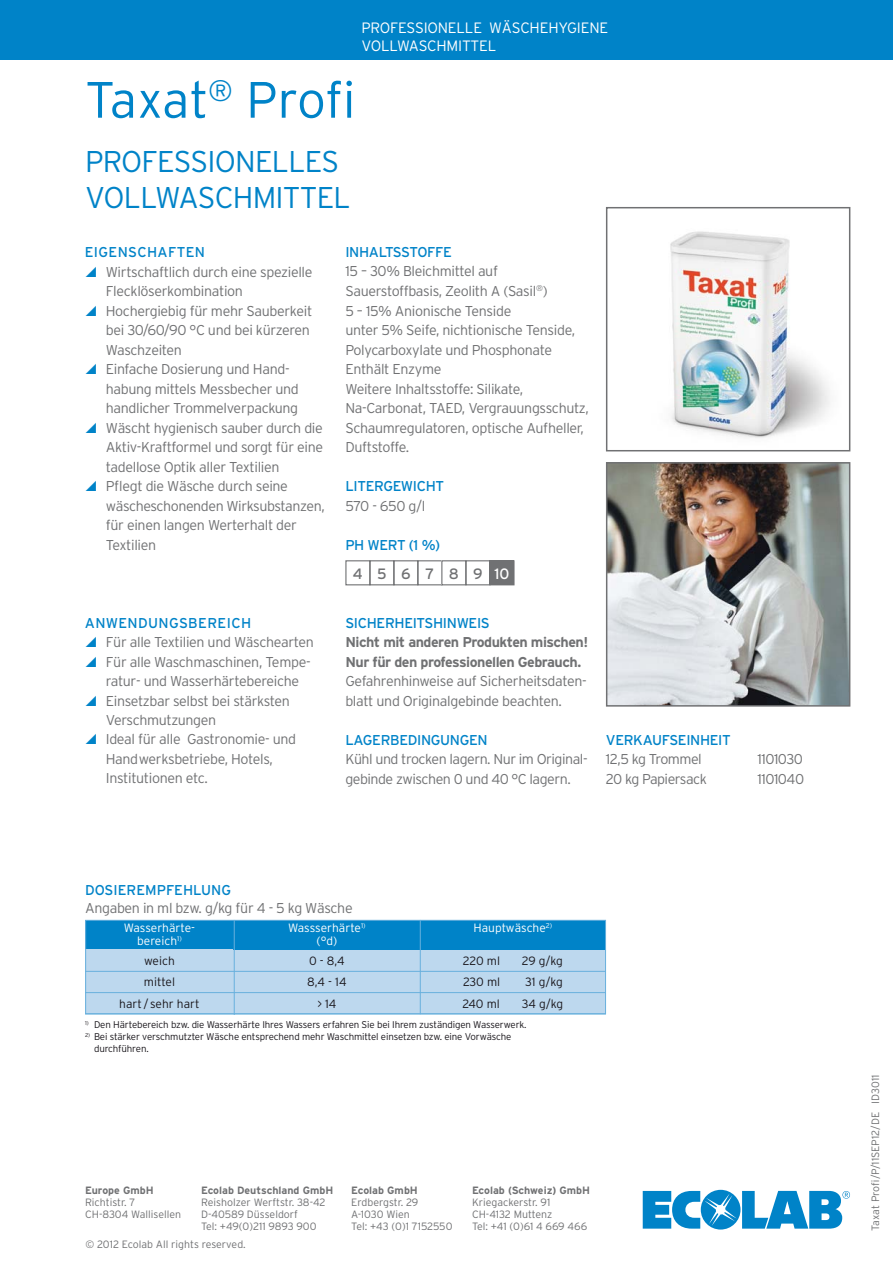
<style>
.page{position:relative;width:893px;height:1263px;background:#fff}
.page>*{position:absolute;margin:0;border:0;box-sizing:border-box;transform-origin:0 0}
.t1{font:300 51px "Interstate";letter-spacing:-.015em;color:#0083c8}
.t2{font:300 30px/36px "Interstate";letter-spacing:-.025em;color:#0083c8}
.t3{font:300 15px "Interstate";letter-spacing:-.015em;color:#fff}
.t4{font:15px "Interstate";letter-spacing:.95em;color:#707173}
.t5{font:300 14.25px/19.5px "Interstate";letter-spacing:-.025em;color:#707173}
.t6{font:14.25px "Interstate";letter-spacing:-.025em;color:#0083c8}
.t7{font:700 14.25px/19.5px "Interstate";letter-spacing:-.035em;color:#707173}
.t8{font:14.25px "Interstate";letter-spacing:.025em;color:#0083c8}
.t9{font:300 12px/21.3px "Interstate";color:#1a171c;text-align:center}
.t10{font:300 12px/12.8px "Interstate";color:#fff;text-align:center}
.t11{font:300 10.65px/12px "Interstate";color:#707173}
.t12{font:700 10.65px "Interstate";color:#707173}
.t13{font:300 9.75px/11.7px "Interstate";letter-spacing:-.015em;color:#1a171c}
.s1{color:#fff}
</style>
<div class="page">
<svg style="left:643px;top:1190px;width:207px;height:39px"></svg>
<div style="left:0;top:0;width:893px;height:60px;background:#0083c8"></div>
<div style="left:345px;top:560px;width:25px;height:25px;border:1px solid #707173"></div>
<div style="left:369px;top:560px;width:25px;height:25px;border:1px solid #707173"></div>
<div style="left:393px;top:560px;width:25px;height:25px;border:1px solid #707173"></div>
<div style="left:417px;top:560px;width:25px;height:25px;border:1px solid #707173"></div>
<div style="left:441px;top:560px;width:25px;height:25px;border:1px solid #707173"></div>
<div style="left:465px;top:560px;width:25px;height:25px;border:1px solid #707173"></div>
<div style="left:490px;top:561px;width:24px;height:24px;background:#707173"></div>
<div style="left:489px;top:560px;width:26px;height:25px;border:1px solid #707173"></div>
<img style="left:670px;top:231px;width:160px;height:207px">
<div style="left:606px;top:207px;width:244px;height:244px;border:2px solid #707173"></div>
<img style="left:609px;top:465px;width:238px;height:239px">
<div style="left:606px;top:462px;width:244px;height:245px;border:2px solid #707173"></div>
<div style="left:85px;top:920px;width:149px;height:30px;background:#0083c8"></div>
<div style="left:85px;top:950px;width:149px;height:21px;background:#bdd8ee"></div>
<div style="left:234px;top:950px;width:186px;height:21px;background:#bdd8ee"></div>
<div style="left:420px;top:950px;width:186px;height:21px;background:#bdd8ee"></div>
<div style="left:85px;top:971px;width:149px;height:21px;background:#bdd8ee"></div>
<div style="left:85px;top:992px;width:149px;height:21px;background:#bdd8ee"></div>
<div style="left:234px;top:971px;width:186px;height:21px;background:#bdd8ee"></div>
<div style="left:234px;top:992px;width:186px;height:21px;background:#bdd8ee"></div>
<div style="left:420px;top:971px;width:186px;height:21px;background:#bdd8ee"></div>
<div style="left:420px;top:992px;width:186px;height:21px;background:#bdd8ee"></div>
<div style="left:233px;top:920px;width:373px;height:30px;background:#0083c8"></div>
<div style="left:85px;top:920px;width:521px;height:94px;border:1px solid #68b0dd"></div>
<hr style="left:234px;top:920px;width:1px;height:95px;background:#68b0dd">
<hr style="left:420px;top:920px;width:1px;height:94px;background:#68b0dd">
<hr style="left:85px;top:971px;width:521px;height:1px;background:#68b0dd">
<hr style="left:85px;top:992px;width:521px;height:1px;background:#68b0dd">
<hr style="left:85px;top:1013px;width:521px;height:1px;background:#68b0dd">
<p class="t3" style="left:361px;top:20px;width:161px">PROFESSIONELLE Wäscheh</p>
<p class="t3" style="left:558px;top:20px;width:18px">ygiene</p>
<p class="t3" style="left:361px;top:38px;width:136px">VOLLWASCHMITTEL</p>
<h1 class="t1" style="left:85px;top:71px;width:272px">Taxat<sup>®</sup> Profi</h1>
<h2 class="t2" style="left:85px;top:143px;width:256px">PROFESSIONELLES<br>Vollwaschmittel</h2>
<p class="t8" style="left:85px;top:244px;width:122px">EIGENSCHAFTEN</p>
<p class="t5" style="left:106px;top:262px;width:221px">Wirtschaftlich durch eine spezielle<br>Flecklöserkombination<br>Hochergiebig für mehr Sauberkeit bei 30/60/90 °C und bei kürzeren<br>Waschzeiten<br>Einfache Dosierung und Hand&shy;habung mittels Messbecher und handlicher Trommelverpackung<br>Wäscht hygienisch sauber durch die<br>Aktiv-Kraftformel und sorgt für eine tadellose Optik aller Textilien<br>Pflegt die Wäsche durch seine wäscheschonenden Wirksubstanzen, für einen langen Werterhalt der<br>Textilien</p>
<p class="t8" style="left:85px;top:614px;width:168px">ANWENDUNGSBEREICH</p>
<p class="t5" style="left:106px;top:632px;width:210px">Für alle Textilien und Wäschearten<br>Für alle Waschmaschinen, Tempe&shy;ratur- und Wasserhärtebereiche<br>Einsetzbar selbst bei stärksten<br>Verschmutzungen<br>Ideal für alle Gastronomie- und<br>Handwerksbetriebe, Hotels,<br>Institutionen etc.</p>
<p class="t6" style="left:345px;top:244px;width:108px">INHALTSSTOFFE</p>
<p class="t5" style="left:345px;top:261px;width:245px">15 – 30% Bleichmittel auf<br>Sauerstoffbasis, Zeolith A (Sasil<sup>®</sup>)<br>5 – 15% Anionische Tenside<br>unter 5% Seife, nichtionische Tenside,<br>Polycarboxylate und Phosphonate<br>Enthält Enzyme<br>Weitere Inhaltsstoffe: Silikate,<br>Na-Carbonat, TAED, Vergrauungsschutz,<br>Schaumregulatoren, optische Aufheller,<br>Duftstoffe.</p>
<p class="t6" style="left:345px;top:478px;width:100px">LITERGEWICHT</p>
<p class="t5" style="left:345px;top:496px;width:81px">570 - 650 g/l</p>
<p class="t6" style="left:345px;top:536px;width:42px">PH WERT</p>
<p class="t6" style="left:409px;top:536px;width:33px">(1 %)</p>
<p class="t4" style="left:353px;top:565px;width:158px">456789<span class="s1">10</span></p>
<p class="t6" style="left:345px;top:614px;width:146px">SICHERHEITSHINWEIS</p>
<p class="t7" style="left:345px;top:632px;width:244px">Nicht mit anderen Produkten mischen!<br>Nur für den professionellen Gebrauch.</p>
<p class="t5" style="left:345px;top:671px;width:243px">Gefahrenhinweise auf Sicherheitsdaten&shy;blatt und Originalgebinde beachten.</p>
<p class="t6" style="left:345px;top:731px;width:144px">LAGERBEDINGUNGEN</p>
<p class="t5" style="left:345px;top:749px;width:244px">Kühl und trocken lagern. Nur im Original&shy;gebinde zwischen 0 und 40 °C lagern.</p>
<p class="t6" style="left:606px;top:731px;width:126px">VERKAUFSEINHEIT</p>
<p class="t5" style="left:606px;top:749px;width:97px">12,5 kg Trommel</p>
<p class="t5" style="left:757px;top:749px;width:47px">1101030</p>
<p class="t5" style="left:606px;top:769px;width:103px">20 kg Papiersack</p>
<p class="t5" style="left:757px;top:769px;width:48px">1101040</p>
<p class="t6" style="left:85px;top:882px;width:19px">DOSIERE</p>
<p class="t6" style="left:145px;top:882px;width:31px">MPFEHLUNG</p>
<p class="t5" style="left:85px;top:898px;width:269px">Angaben in ml bzw. g/kg für 4 - 5 kg Wäsche</p>
<p class="t10" style="left:124px;top:921px;width:73px">Wasserhärte&shy;bereich<sup>1)</sup></p>
<p class="t10" style="left:288px;top:921px;width:79px">Wassserhärte<sup>1) </sup>(°d)</p>
<p class="t10" style="left:473px;top:921px;width:80px">Hauptwäsche<sup>2)</sup></p>
<p class="t9" style="left:144px;top:950px;width:32px">weich</p>
<p class="t9" style="left:309px;top:950px;width:37px">0 - 8,4</p>
<p class="t9" style="left:463px;top:950px;width:39px">220 ml</p>
<p class="t9" style="left:522px;top:950px;width:43px">29 g/kg</p>
<p class="t9" style="left:119px;top:971px;width:82px">mittel<br>hart / sehr hart</p>
<p class="t9" style="left:307px;top:971px;width:41px">8,4 - 14 &gt; 14</p>
<p class="t9" style="left:463px;top:971px;width:39px">230 ml</p>
<p class="t9" style="left:525px;top:971px;width:39px">31 g/kg</p>
<p class="t9" style="left:462px;top:993px;width:39px">240 ml</p>
<p class="t9" style="left:522px;top:993px;width:43px">34 g/kg</p>
<p class="t13" style="left:85px;top:1019px;width:443px"><sup>1)</sup> Den Härtebereich bzw. die Wasserhärte Ihres Wassers erfahren Sie bei Ihrem zuständigen Wasserwerk.</p>
<p class="t13" style="left:94px;top:1031px;width:419px;text-indent:-9px"><sup>2)</sup> Bei stärker verschmutzter Wäsche entsprechend mehr Waschmittel einsetzen bzw. eine Vorwäsche durchführen.</p>
<p class="t12" style="left:85px;top:1185px;width:70px">Europe GmbH</p>
<p class="t11" style="left:85px;top:1196px;width:98px">Richtistr. 7<br>CH-8304 Wallisellen</p>
<p class="t12" style="left:201px;top:1185px;width:134px">Ecolab Deutschland GmbH</p>
<p class="t11" style="left:201px;top:1196px;width:126px">Reisholzer Werftstr. 38-42<br>D-40589 Düsseldorf<br>Tel: +49(0)211 9893 900</p>
<p class="t11" style="left:85px;top:1238px;width:162px">© 2012 Ecolab All rights reserved.</p>
<p class="t12" style="left:351px;top:1185px;width:68px">Ecolab GmbH</p>
<p class="t11" style="left:351px;top:1196px;width:103px">Erdbergstr. 29<br>A-1030 Wien<br>Tel: +43 (0)1 7152550</p>
<p class="t12" style="left:472px;top:1185px;width:119px">Ecolab (Schweiz) GmbH</p>
<p class="t11" style="left:472px;top:1196px;width:117px">Kriegackerstr. 91<br>CH-4132 Muttenz<br>Tel: +41 (0)61 4 669 466</p>
<p class="t11" style="left:869px;top:1231px;width:158px;rotate:-90deg">Taxat Profi/P/11SEP12/DE ID3011</p>
</div>
